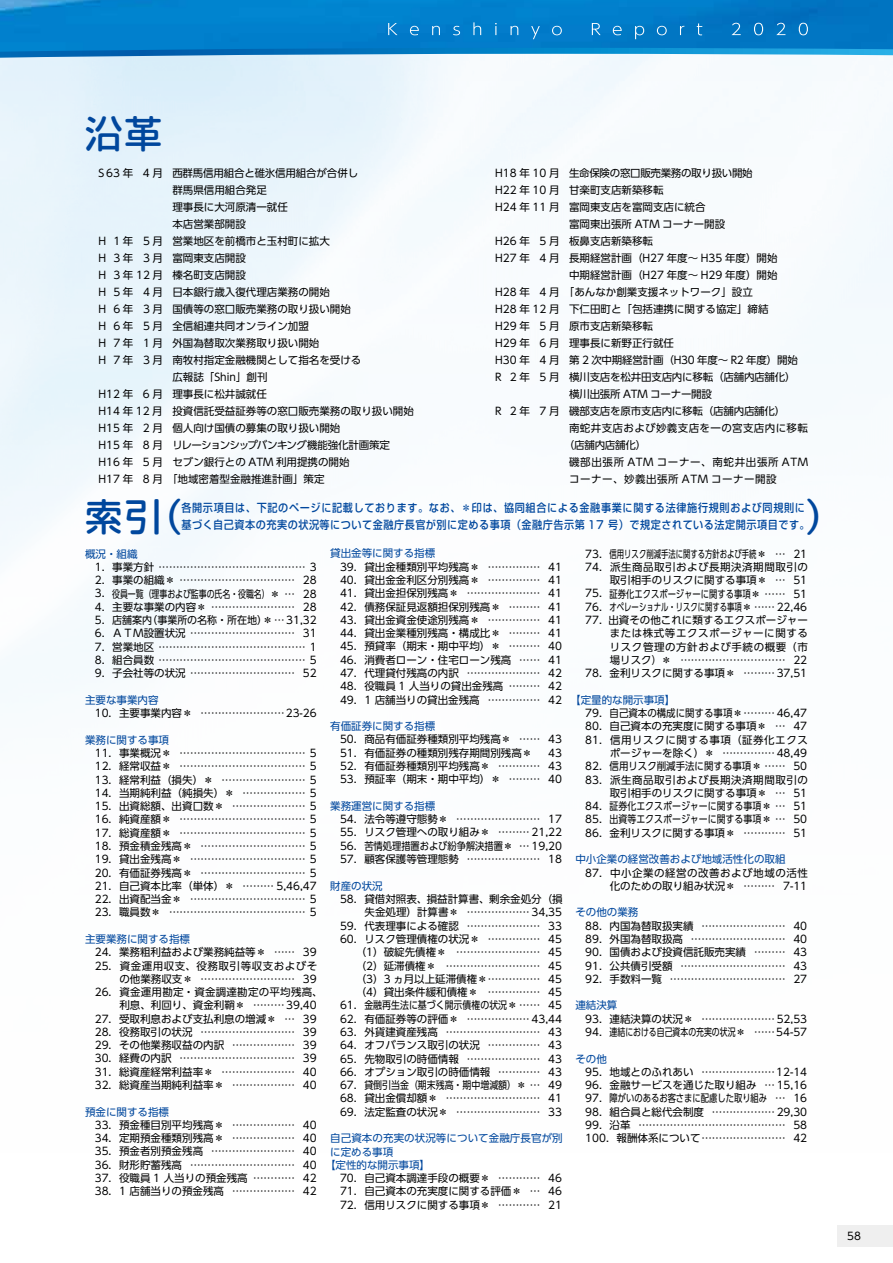
<style>
.page{position:relative;width:893px;height:1263px;background:#fff}
.page>*{position:absolute;margin:0;border:0;box-sizing:border-box;transform-origin:0 0}
.t1{font:500 37.5px "Soft Go Std";color:#00479d}
.t2{font:500 11.25px/16.5px "Soft Go Std";letter-spacing:.05em;color:#00479d;scale:.9 1}
.t3{font:10.5px/13.4px "UD Shin Go Pr 6 N";color:#000;text-align:justify}
.t4{font:10.5px "UD Shin Go Pr 6 N";color:#00479d}
.t5{font:10.5px "UD Shin Go Pr 6 N";letter-spacing:-.02em;color:#000}
.t6{font:10.5px/13.4px "UD Shin Go Pr 6 N";letter-spacing:.05em;color:#000;text-align:right}
.t7{font:10.5px "UD Shin Go Pr 6 N";letter-spacing:-.05em;color:#000}
.t8{font:10.5px "UD Shin Go Pr 6 N";letter-spacing:-.03em;color:#000}
.t9{font:10.5px "UD Shin Go Pr 6 N";letter-spacing:.025em;color:#000}
.t10{font:10.5px "UD Shin Go Pr 6 N";letter-spacing:.035em;color:#000}
.t11{font:10.5px "UD Shin Go Pr 6 N";letter-spacing:.065em;color:#000}
</style>
<div class="page">
<svg style="left:0;top:79px;width:627px;height:6px"></svg>
<img style="left:0;top:0;width:893px;height:79px">
<svg style="left:388px;top:23px;width:9px;height:12px"></svg>
<svg style="left:410px;top:26px;width:9px;height:9px"></svg>
<svg style="left:432px;top:26px;width:8px;height:9px"></svg>
<svg style="left:453px;top:26px;width:7px;height:9px"></svg>
<svg style="left:473px;top:22px;width:8px;height:13px"></svg>
<svg style="left:495px;top:23px;width:2px;height:12px"></svg>
<svg style="left:511px;top:26px;width:7px;height:9px"></svg>
<svg style="left:531px;top:26px;width:9px;height:13px"></svg>
<svg style="left:552px;top:26px;width:10px;height:9px"></svg>
<svg style="left:592px;top:23px;width:9px;height:12px"></svg>
<svg style="left:613px;top:26px;width:9px;height:9px"></svg>
<svg style="left:635px;top:26px;width:9px;height:13px"></svg>
<svg style="left:657px;top:26px;width:10px;height:9px"></svg>
<svg style="left:680px;top:26px;width:4px;height:9px"></svg>
<svg style="left:697px;top:23px;width:5px;height:12px"></svg>
<svg style="left:731px;top:23px;width:10px;height:12px"></svg>
<svg style="left:754px;top:23px;width:9px;height:12px"></svg>
<svg style="left:776px;top:23px;width:9px;height:12px"></svg>
<svg style="left:799px;top:23px;width:9px;height:12px"></svg>
<div style="left:837px;top:1225px;width:56px;height:21px;background:#efefef"></div>
<h1 class="t1" style="left:85px;top:107px;width:78px">沿革</h1>
<p class="t5" style="left:99px;top:165px;width:261px">S 63 年 4 月 西群馬信用組合と碓氷信用組合が合併し</p>
<p class="t3" style="left:172px;top:183px;width:96px">群馬県信用組合発足</p>
<p class="t3" style="left:172px;top:200px;width:117px">理事長に大河原清一就任</p>
<p class="t3" style="left:172px;top:217px;width:75px">本店営業部開設</p>
<p class="t3" style="left:99px;top:234px;width:233px">H 1 年 5 月 営業地区を前橋市と玉村町に拡大</p>
<p class="t3" style="left:99px;top:251px;width:149px">H 3 年 3 月 富岡東支店開設</p>
<p class="t3" style="left:99px;top:268px;width:149px">H 3 年 12 月 榛名町支店開設</p>
<p class="t3" style="left:99px;top:285px;width:233px">H 5 年 4 月 日本銀行歳入復代理店業務の開始</p>
<p class="t3" style="left:99px;top:302px;width:254px">H 6 年 3 月 国債等の窓口販売業務の取り扱い開始</p>
<p class="t3" style="left:99px;top:319px;width:212px">H 6 年 5 月 全信組連共同オンライン加盟</p>
<p class="t3" style="left:99px;top:336px;width:222px">H 7 年 1 月 外国為替取次業務取り扱い開始</p>
<p class="t3" style="left:99px;top:353px;width:264px">H 7 年 3 月 南牧村指定金融機関として指名を受ける</p>
<p class="t3" style="left:172px;top:370px;width:97px">広報誌「Shin」創刊</p>
<p class="t3" style="left:99px;top:387px;width:170px">H12 年 6 月 理事長に松井誠就任</p>
<p class="t3" style="left:99px;top:404px;width:317px">H14 年 12 月 投資信託受益証券等の窓口販売業務の取り扱い開始</p>
<p class="t3" style="left:99px;top:421px;width:243px">H15 年 2 月 個人向け国債の募集の取り扱い開始</p>
<p class="t7" style="left:99px;top:437px;width:293px">H15 年 8 月 リレーションシップバンキング機能強化計画策定</p>
<p class="t3" style="left:99px;top:455px;width:253px">H16 年 5 月 セブン銀行との ATM 利用提携の開始</p>
<p class="t3" style="left:99px;top:472px;width:228px">H17 年 8 月 「地域密着型金融推進計画」策定</p>
<p class="t8" style="left:495px;top:164px;width:259px">H18 年 10 月 生命保険の窓口販売業務の取り扱い開始</p>
<p class="t3" style="left:495px;top:183px;width:170px">H22 年 10 月 甘楽町支店新築移転</p>
<p class="t3" style="left:495px;top:200px;width:212px">H24 年 11 月 富岡東支店を富岡支店に統合</p>
<p class="t3" style="left:569px;top:217px;width:158px">富岡東出張所 ATM コーナー開設</p>
<p class="t3" style="left:495px;top:234px;width:159px">H26 年 5 月 板鼻支店新築移転</p>
<p class="t3" style="left:495px;top:251px;width:284px">H27 年 4 月 長期経営計画（H27 年度〜 H35 年度）開始</p>
<p class="t3" style="left:569px;top:268px;width:210px">中期経営計画（H27 年度〜 H29 年度）開始</p>
<p class="t3" style="left:495px;top:285px;width:259px">H28 年 4 月 「あんなか創業支援ネットワーク」設立</p>
<p class="t3" style="left:495px;top:302px;width:275px">H28 年 12 月 下仁田町と「包括連携に関する協定」締結</p>
<p class="t3" style="left:495px;top:319px;width:159px">H29 年 5 月 原市支店新築移転</p>
<p class="t3" style="left:495px;top:336px;width:180px">H29 年 6 月 理事長に新野正行就任</p>
<p class="t5" style="left:495px;top:351px;width:304px">H30 年 4 月 第 2 次中期経営計画（H30 年度〜 R2 年度）開始</p>
<p class="t5" style="left:495px;top:368px;width:302px">R 2 年 5 月 横川支店を松井田支店内に移転（店舗内店舗化）</p>
<p class="t5" style="left:569px;top:385px;width:144px">横川出張所 ATM コーナー開設</p>
<p class="t5" style="left:495px;top:402px;width:292px">R 2 年 7 月 磯部支店を原市支店内に移転（店舗内店舗化）</p>
<p class="t10" style="left:569px;top:419px;width:240px">南蛇井支店および妙義支店を一の宮支店内に移転</p>
<p class="t3" style="left:564px;top:438px;width:84px">（店舗内店舗化）</p>
<p class="t11" style="left:569px;top:453px;width:240px">磯部出張所 ATM コーナー、南蛇井出張所 ATM</p>
<p class="t6" style="left:569px;top:472px;width:209px">コーナー、妙義出張所 ATM コーナー開設</p>
<h1 class="t1" style="left:85px;top:490px;width:99px">索引（</h1>
<p class="t2" style="left:181px;top:499px;width:700px">各開示項目は、下記のページに記載しております。なお、＊印は、協同組合による金融事業に関する法律施行規則および同規則に基づく自己資本の充実の状況等について金融庁長官が別に定める事項（金融庁告示第 17 号）で規定されている法定開示項目です。</p>
<h1 class="t1" style="left:805px;top:490px;width:39px">）</h1>
<p class="t4" style="left:85px;top:545px;width:54px">概況・組織</p>
<p class="t3" style="left:95px;top:560px;width:223px">1．事業方針 …………………………………… 3<br>2．事業の組織＊ …………………………… 28<br>3．役員一覧（理事および監事の氏名・役職名）＊ … 28<br>4．主要な事業の内容＊ …………………… 28<br>5．店舗案内（事業所の名称・所在地）＊… 31,32<br>6．ＡＴＭ設置状況 ………………………… 31<br>7．営業地区 …………………………………… 1<br>8．組合員数 …………………………………… 5<br>9．子会社等の状況 ………………………… 52</p>
<p class="t4" style="left:85px;top:691px;width:75px">主要な事業内容</p>
<p class="t3" style="left:95px;top:706px;width:223px">10．主要事業内容＊ ……………………23-26</p>
<p class="t4" style="left:85px;top:731px;width:85px">業務に関する事項</p>
<p class="t3" style="left:95px;top:746px;width:223px">11．事業概況＊ ……………………………… 5<br>12．経常収益＊ ……………………………… 5<br>13．経常利益（損失）＊ …………………… 5<br>14．当期純利益（純損失）＊ ……………… 5<br>15．出資総額、出資口数＊ ………………… 5<br>16．純資産額＊ ……………………………… 5<br>17．総資産額＊ ……………………………… 5<br>18．預金積金残高＊ ………………………… 5<br>19．貸出金残高＊ …………………………… 5<br>20．有価証券残高＊ ………………………… 5<br>21．自己資本比率（単体）＊ ……… 5,46,47<br>22．出資配当金＊ …………………………… 5<br>23．職員数＊ ………………………………… 5</p>
<p class="t4" style="left:85px;top:930px;width:106px">主要業務に関する指標</p>
<p class="t3" style="left:95px;top:945px;width:223px">24．業務粗利益および業務純益等＊ …… 39</p>
<p class="t6" style="left:95px;top:958px;width:224px">25．資金運用収支、役務取引等収支およびそ</p>
<p class="t3" style="left:119px;top:972px;width:199px">の他業務収支＊ ……………………… 39</p>
<p class="t9" style="left:95px;top:983px;width:229px">26．資金運用勘定・資金調達勘定の平均残高、</p>
<p class="t3" style="left:119px;top:998px;width:199px">利息、利回り、資金利鞘＊ ……… 39,40</p>
<p class="t3" style="left:95px;top:1012px;width:223px">27．受取利息および支払利息の増減＊ … 39</p>
<p class="t3" style="left:95px;top:1025px;width:223px">28．役務取引の状況 ……………………… 39</p>
<p class="t3" style="left:95px;top:1038px;width:223px">29．その他業務収益の内訳 ……………… 39</p>
<p class="t3" style="left:95px;top:1051px;width:223px">30．経費の内訳 …………………………… 39</p>
<p class="t3" style="left:95px;top:1065px;width:223px">31．総資産経常利益率＊ ………………… 40</p>
<p class="t3" style="left:95px;top:1078px;width:223px">32．総資産当期純利益率＊ ……………… 40</p>
<p class="t4" style="left:85px;top:1103px;width:85px">預金に関する指標</p>
<p class="t3" style="left:95px;top:1118px;width:223px">33．預金種目別平均残高＊ ……………… 40<br>34．定期預金種類別残高＊ ……………… 40<br>35．預金者別預金残高 …………………… 40<br>36．財形貯蓄残高 ………………………… 40<br>37．役職員 1 人当りの預金残高 ………… 42<br>38．1 店舗当りの預金残高 ……………… 42</p>
<p class="t4" style="left:330px;top:545px;width:107px">貸出金等に関する指標</p>
<p class="t3" style="left:340px;top:560px;width:223px">39．貸出金種類別平均残高＊ …………… 41<br>40．貸出金金利区分別残高＊ …………… 41<br>41．貸出金担保別残高＊ ………………… 41<br>42．債務保証見返額担保別残高＊ ……… 41<br>43．貸出金資金使途別残高＊ …………… 41<br>44．貸出金業種別残高・構成比＊ ……… 41<br>45．預貸率（期末・期中平均）＊ ……… 40<br>46．消費者ローン・住宅ローン残高 …… 41<br>47．代理貸付残高の内訳 ………………… 42<br>48．役職員 1 人当りの貸出金残高 ……… 42<br>49．1 店舗当りの貸出金残高 …………… 42</p>
<p class="t4" style="left:330px;top:718px;width:106px">有価証券に関する指標</p>
<p class="t3" style="left:340px;top:732px;width:223px">50．商品有価証券種類別平均残高＊ …… 43<br>51．有価証券の種類別残存期間別残高＊</p>
<p class="t3" style="left:340px;top:746px;width:223px;text-indent:208px">43<br>52．有価証券種類別平均残高＊ ………… 43<br>53．預証率（期末・期中平均）＊ ……… 40</p>
<p class="t4" style="left:330px;top:797px;width:106px">業務運営に関する指標</p>
<p class="t3" style="left:340px;top:812px;width:223px">54．法令等遵守態勢＊ …………………… 17<br>55．リスク管理への取り組み＊ ……… 21,22<br>56．苦情処理措置および紛争解決措置＊ … 19,20<br>57．顧客保護等管理態勢 ………………… 18</p>
<p class="t4" style="left:330px;top:877px;width:54px">財産の状況</p>
<p class="t3" style="left:340px;top:892px;width:224px;text-align:right">58．貸借対照表、損益計算書、剰余金処分（損失金処理）計算書＊ ……………… 34,35<br>59．代表理事による確認 ………………… 33<br>60．リスク管理債権の状況＊ …………… 45　　（1）破綻先債権＊ …………………… 45　　（2）延滞債権＊ ……………………… 45　　（3）3 ヵ月以上延滞債権＊…………… 45　　（4）貸出条件緩和債権＊ …………… 45<br>61．金融再生法に基づく開示債権の状況＊…… 45<br>62．有価証券等の評価＊ ……………… 43,44<br>63．外貨建資産残高 ……………………… 43<br>64．オフバランス取引の状況 …………… 43<br>65．先物取引の時価情報 ………………… 43<br>66．オプション取引の時価情報 ………… 43<br>67．貸倒引当金（期末残高・期中増減額）＊ … 49<br>68．貸出金償却額＊ ……………………… 41<br>69．法定監査の状況＊ …………………… 33</p>
<p class="t4" style="left:330px;top:1130px;width:234px">自己資本の充実の状況等について金融庁長官が別</p>
<p class="t4" style="left:330px;top:1143px;width:64px">に定める事項</p>
<p class="t4" style="left:325px;top:1156px;width:106px">【定性的な開示事項】</p>
<p class="t3" style="left:340px;top:1171px;width:223px">70．自己資本調達手段の概要＊ ………… 46<br>71．自己資本の充実度に関する評価＊ … 46<br>72．信用リスクに関する事項＊ ………… 21</p>
<p class="t3" style="left:585px;top:547px;width:224px;text-align:right">73．信用リスク削減手法に関する方針および手続＊ … 21<br>74．派生商品取引および長期決済期間取引の取引相手のリスクに関する事項＊ … 51<br>75．証券化エクスポージャーに関する事項＊ …… 51<br>76．オペレーショナル・リスクに関する事項＊…… 22,46<br>77．出資その他これに類するエクスポージャーまたは株式等エクスポージャーに関する<br>リスク管理の方針および手続の概要（市<br>場リスク）＊ ………………………… 22<br>78．金利リスクに関する事項＊ ……… 37,51</p>
<p class="t4" style="left:570px;top:691px;width:106px">【定量的な開示事項】</p>
<p class="t3" style="left:585px;top:706px;width:224px;text-align:right">79．自己資本の構成に関する事項＊……… 46,47<br>80．自己資本の充実度に関する事項＊ … 47<br>81．信用リスクに関する事項（証券化エクスポージャーを除く）＊ …………… 48,49<br>82．信用リスク削減手法に関する事項＊ …… 50<br>83．派生商品取引および長期決済期間取引の取引相手のリスクに関する事項＊ … 51<br>84．証券化エクスポージャーに関する事項＊ … 51<br>85．出資等エクスポージャーに関する事項＊ … 50<br>86．金利リスクに関する事項＊ ………… 51</p>
<p class="t4" style="left:575px;top:851px;width:211px">中小企業の経営改善および地域活性化の取組</p>
<p class="t6" style="left:585px;top:865px;width:224px">87．中小企業の経営の改善および地域の活性化のための取り組み状況＊ ……… 7-11</p>
<p class="t4" style="left:575px;top:904px;width:64px">その他の業務</p>
<p class="t3" style="left:585px;top:919px;width:223px">88．内国為替取扱実績 …………………… 40<br>89．外国為替取扱高 ……………………… 40<br>90．国債および投資信託販売実績 ……… 43<br>91．公共債引受額 ………………………… 43<br>92．手数料一覧 …………………………… 27</p>
<p class="t4" style="left:575px;top:997px;width:43px">連結決算</p>
<p class="t3" style="left:585px;top:1012px;width:223px">93．連結決算の状況＊ ………………… 52,53<br>94．連結における自己資本の充実の状況＊ ……54-57</p>
<p class="t4" style="left:575px;top:1050px;width:33px">その他</p>
<p class="t3" style="left:585px;top:1065px;width:223px">95．地域とのふれあい …………………12-14<br>96．金融サービスを通じた取り組み … 15,16<br>97．障がいのあるお客さまに配慮した取り組み … 16<br>98．組合員と総代会制度 ……………… 29,30<br>99．沿革 …………………………………… 58<br>100．報酬体系について…………………… 42</p>
<p class="t3" style="left:847px;top:1229px;width:15px">58</p>
</div>
